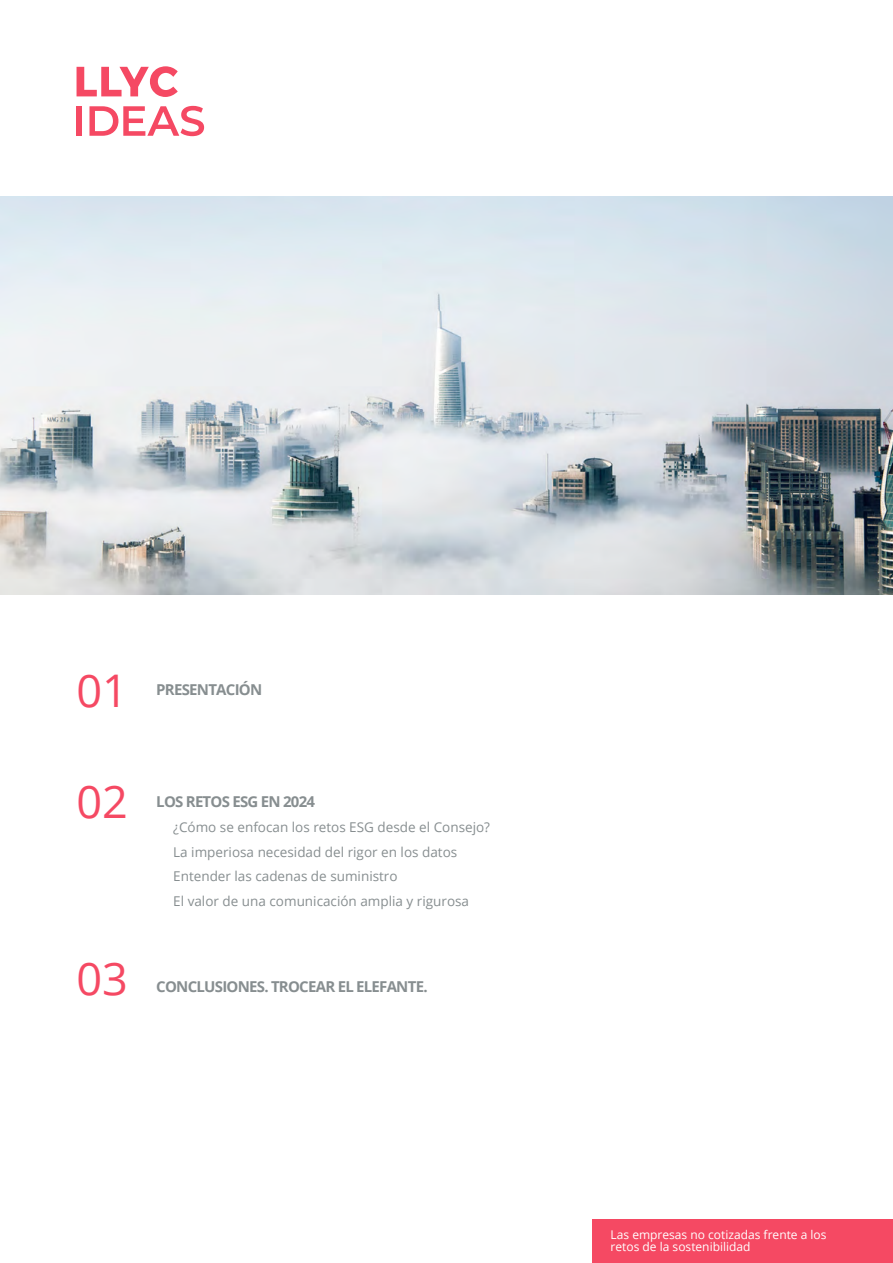
<style>
.page{position:relative;width:893px;height:1263px;background:#fff}
.page>*{position:absolute;margin:0;border:0;box-sizing:border-box;transform-origin:0 0}
.t1{font:45px "Open Sans";color:#f54963}
.t2{font:700 15px "Open Sans";letter-spacing:-.05em;color:#878e90}
.t3{font:13.5px/24.8px "Open Sans";color:#878e90}
.t4{font:12px/12px "Open Sans";color:#fff}
</style>
<div class="page">
<div style="left:77px;top:106px;width:5px;height:30px;background:#f54963"></div>
<svg style="left:89px;top:106px;width:115px;height:30px"></svg>
<svg style="left:77px;top:66px;width:101px;height:31px"></svg>
<div style="left:592px;top:1219px;width:301px;height:44px;background:#f54963"></div>
<img style="left:0;top:196px;width:893px;height:398px">
<h1 class="t1" style="left:77px;top:660px;width:53px">01</h1>
<h1 class="t1" style="left:77px;top:771px;width:53px">02</h1>
<h1 class="t1" style="left:77px;top:947px;width:53px">03</h1>
<p class="t2" style="left:156px;top:679px;width:108px">PRESENTACIÓN</p>
<p class="t2" style="left:156px;top:791px;width:160px">LOS RETOS ESG EN 2024</p>
<p class="t3" style="left:173px;top:814px;width:318px">¿Cómo se enfocan los retos ESG desde el Consejo?<br>La imperiosa necesidad del rigor en los datos Entender las cadenas de suministro<br>El valor de una comunicación amplia y rigurosa</p>
<p class="t2" style="left:156px;top:976px;width:273px">CONCLUSIONES. TROCEAR EL ELEFANTE.</p>
<p class="t4" style="left:611px;top:1229px;width:217px">Las empresas no cotizadas frente a los retos de la sostenibilidad</p>
</div>
